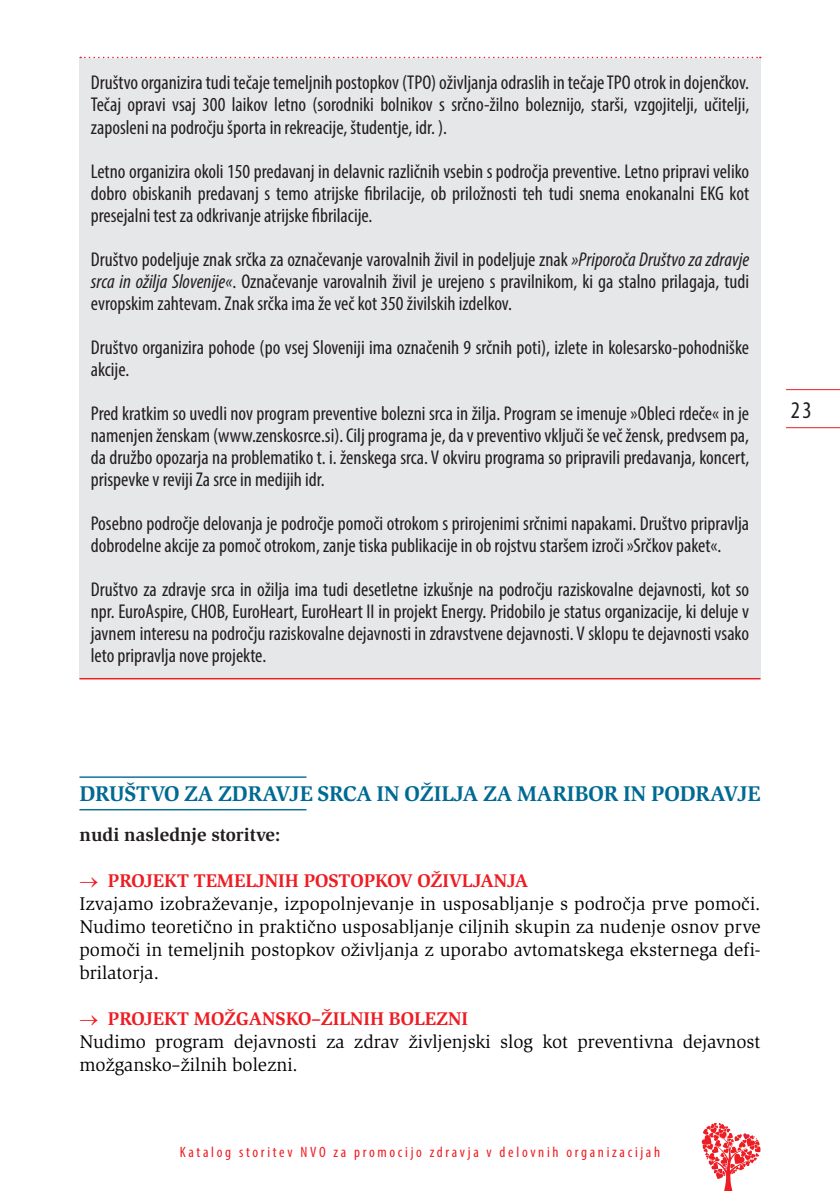
<style>
.page{position:relative;width:840px;height:1191px;background:#fff}
.page>*{position:absolute;margin:0;border:0;box-sizing:border-box;transform-origin:0 0}
.t1{font:condensed 24px "Myriad Pro";color:#231f20}
.t2{font:700 22px "Slimbach Itc TEE";color:#006a93}
.t3{font:condensed 20px/22px "Myriad Pro";color:#231f20;text-align:justify}
.t4{font:19px/23px "Slimbach Itc TEE";color:#000}
.t5{font:700 19px "Slimbach Itc TEE";color:#231f20}
.t6{font:condensed 15px "Myriad Pro";letter-spacing:.18em;color:#ee1d23}
.s1{font-style:italic}
.s2{color:#ee1d23}
.s3{font-weight:700;color:#ee1d23}
</style>
<div class="page">
<svg style="left:701px;top:1123px;width:59px;height:68px"></svg>
<hr style="left:785px;top:389px;width:54px;height:1px;background:#ee1d23">
<hr style="left:785px;top:427px;width:54px;height:1px;background:#ee1d23">
<hr style="left:79px;top:776px;width:227px;height:2px;background:#006a93">
<hr style="left:79px;top:809px;width:227px;height:1px;background:#006a93">
<div style="left:79px;top:57px;width:681px;height:621px;background:#e6e7e9"></div>
<svg style="left:80px;top:57px;width:680px;height:1px"></svg>
<hr style="left:79px;top:678px;width:681px;height:1px;background:#ee1d23">
<p class="t3" style="left:91px;top:72px;width:659px">Društvo organizira tudi tečaje temeljnih postopkov (TPO) oživljanja odraslih in tečaje TPO otrok in dojenčkov.<br>Tečaj opravi vsaj 300 laikov letno (sorodniki bolnikov s srčno-žilno boleznijo, starši, vzgojitelji, učitelji, zaposleni na področju športa in rekreacije, študentje, idr. ).</p>
<p class="t3" style="left:91px;top:160px;width:659px">Letno organizira okoli 150 predavanj in delavnic različnih vsebin s področja preventive. Letno pripravi veliko dobro obiskanih predavanj s temo atrijske fibrilacije, ob priložnosti teh tudi snema enokanalni EKG kot presejalni test za odkrivanje atrijske fibrilacije.</p>
<p class="t3" style="left:91px;top:248px;width:659px">Društvo podeljuje znak srčka za označevanje varovalnih živil in podeljuje znak <span class="s1">»Priporoča Društvo za zdravje srca in ožilja Slovenije«</span>. Označevanje varovalnih živil je urejeno s pravilnikom, ki ga stalno prilagaja, tudi evropskim zahtevam. Znak srčka ima že več kot 350 živilskih izdelkov.</p>
<p class="t3" style="left:91px;top:336px;width:659px">Društvo organizira pohode (po vsej Sloveniji ima označenih 9 srčnih poti), izlete in kolesarsko-pohodniške akcije.</p>
<p class="t3" style="left:91px;top:402px;width:659px">Pred kratkim so uvedli nov program preventive bolezni srca in žilja. Program se imenuje »Obleci rdeče« in je namenjen ženskam (www.zenskosrce.si). Cilj programa je, da v preventivo vključi še več žensk, predvsem pa, da družbo opozarja na problematiko t. i. ženskega srca. V okviru programa so pripravili predavanja, koncert, prispevke v reviji Za srce in medijih idr.</p>
<p class="t3" style="left:91px;top:512px;width:659px">Posebno področje delovanja je področje pomoči otrokom s prirojenimi srčnimi napakami. Društvo pripravlja dobrodelne akcije za pomoč otrokom, zanje tiska publikacije in ob rojstvu staršem izroči »Srčkov paket«.</p>
<p class="t3" style="left:91px;top:578px;width:659px">Društvo za zdravje srca in ožilja ima tudi desetletne izkušnje na področju raziskovalne dejavnosti, kot so npr. EuroAspire, CHOB, EuroHeart, EuroHeart II in projekt Energy. Pridobilo je status organizacije, ki deluje v javnem interesu na področju raziskovalne dejavnosti in zdravstvene dejavnosti. V sklopu te dejavnosti vsako leto pripravlja nove projekte.</p>
<p class="t1" style="left:790px;top:395px;width:22px">23</p>
<p class="t2" style="left:79px;top:780px;width:44px">DRUŠT</p>
<p class="t2" style="left:150px;top:780px;width:611px">VO ZA ZDRAVJE SRCA IN OŽILJA ZA MARIBOR IN PODRAVJE</p>
<p class="t5" style="left:79px;top:823px;width:202px">nudi naslednje storitve:</p>
<p class="t4" style="left:79px;top:869px;width:682px"><span class="s2">→</span> <span class="s3">PROJEKT TEMELJNIH POSTOPKOV OŽIVLJANJA<br></span>Izvajamo izobraževanje, izpopolnjevanje in usposabljanje s področja prve pomoči.<br>Nudimo teoretično in praktično usposabljanje ciljnih skupin za nudenje osnov prve pomoči in temeljnih postopkov oživljanja z uporabo avtomatskega eksternega defi&shy;brilatorja.</p>
<p class="t4" style="left:79px;top:1007px;width:682px"><span class="s2">→</span> <span class="s3">PROJEKT MOŽGANSKO–ŽILNIH BOLEZNI<br></span>Nudimo program dejavnosti za zdrav življenjski slog kot preventivna dejavnost možgansko–žilnih bolezni.</p>
<p class="t6" style="left:180px;top:1143px;width:481px">Katalog storitev NVO za promocijo zdravja v delovnih organizacijah</p>
</div>
